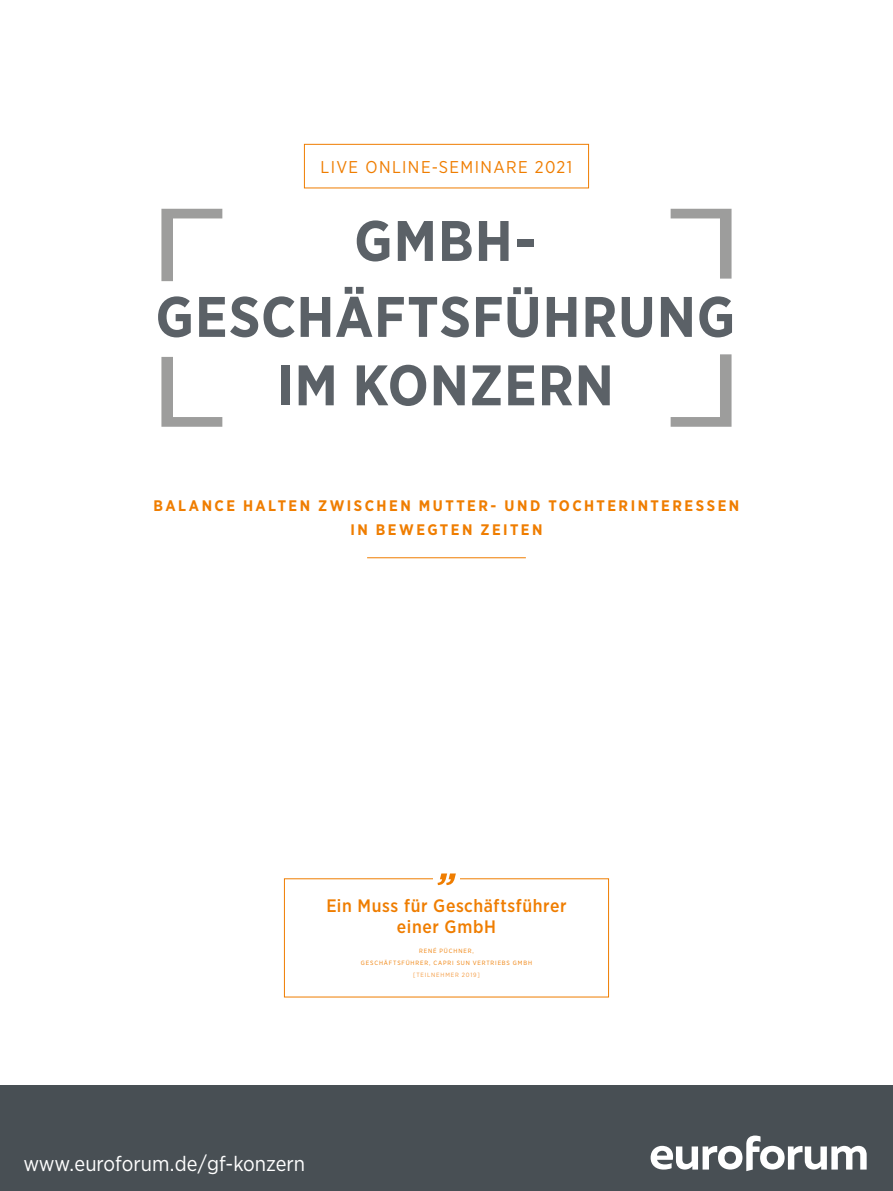
<style>
.page{position:relative;width:893px;height:1191px;background:#fff}
.page>*{position:absolute;margin:0;border:0;box-sizing:border-box;transform-origin:0 0}
.t1{font:700 57px/75.9px "Gotham Narrow";letter-spacing:.015em;color:#5b6167;text-align:center}
.t2{font:21px "Gotham Narrow";color:#fff}
.t3{font:500 18px/21px "Gotham Narrow";letter-spacing:.035em;color:#ef7d00;text-align:center}
.t4{font:17.1px "Gotham Narrow";letter-spacing:.085em;color:#ef7d00}
.t5{font:700 15.3px/24px "Gotham Narrow";letter-spacing:.16em;color:#ef7d00;text-align:center}
.t6{font:6.15px/12px "Gotham Narrow";letter-spacing:.14em;color:#ef7d00;text-align:center}
.t7{font:6.15px "Gotham Narrow";letter-spacing:.135em;color:#f4993f}
</style>
<div class="page">
<div style="left:0;top:1085px;width:893px;height:106px;background:#484f54"></div>
<svg style="left:651px;top:1135px;width:216px;height:36px"></svg>
<div style="left:304px;top:144px;width:285px;height:44px;border:1px solid #ef7d00"></div>
<svg style="left:161px;top:209px;width:61px;height:72px"></svg>
<svg style="left:161px;top:357px;width:61px;height:70px"></svg>
<svg style="left:671px;top:354px;width:60px;height:73px"></svg>
<svg style="left:671px;top:209px;width:60px;height:70px"></svg>
<hr style="left:367px;top:557px;width:159px;height:1px;background:#ef7d00">
<svg style="left:437px;top:873px;width:19px;height:12px"></svg>
<p class="t4" style="left:321px;top:156px;width:253px">LIVE ONLINE-SEMINARE 2021</p>
<h1 class="t1" style="left:156px;top:202px;width:581px">GMBH-<br>GESCHÄFTSFÜHRUNG</h1>
<h1 class="t1" style="left:277px;top:347px;width:338px">IM KONZERN</h1>
<p class="t5" style="left:154px;top:493px;width:587px">BALANCE HALTEN ZWISCHEN MUTTER- UND TOCHTERINTERESSEN<br>IN BEWEGTEN ZEITEN</p>
<p class="t3" style="left:326px;top:894px;width:242px">Ein Muss für Geschäftsführer einer GmbH</p>
<p class="t6" style="left:361px;top:945px;width:173px">RENÉ PÜCHNER,<br>GESCHÄFTSFÜHRER, CAPRI SUN VERTRIEBS GMBH</p>
<p class="t7" style="left:413px;top:971px;width:68px">[TEILNEHMER 2019]</p>
<h2 class="t2" style="left:23px;top:1150px;width:283px">www.euroforum.de/gf-konzern</h2>
</div>
